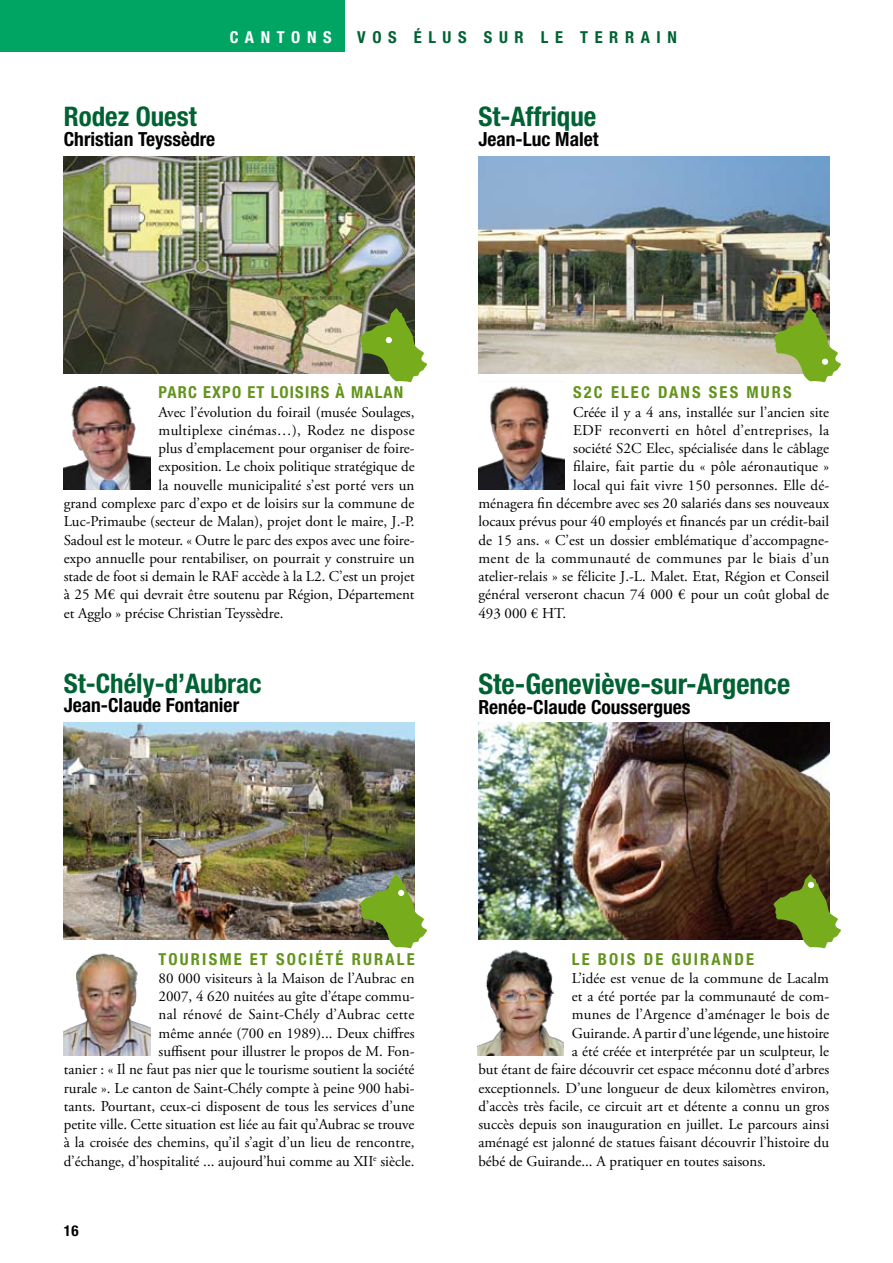
<style>
.page{position:relative;width:893px;height:1263px;background:#fff}
.page>*{position:absolute;margin:0;border:0;box-sizing:border-box;transform-origin:0 0}
.t1{font:700 condensed 28.5px "Helvetica Neue";color:#006233}
.t2{font:700 condensed 27px "Helvetica Neue";color:#006233}
.t3{font:700 condensed 19.5px "Helvetica Neue";color:#000}
.t4{font:700 condensed 16.5px "Helvetica Neue";letter-spacing:.13em;color:#62941c}
.t5{font:700 condensed 16.5px "Helvetica Neue";letter-spacing:.4em;color:#006233}
.t6{font:700 condensed 16.5px "Helvetica Neue";letter-spacing:.4em;color:#fff}
.t7{font:15px/18.3px "Adobe Garamond Pro";color:#000;text-align:right}
.t8{font:15px "Adobe Garamond Pro";letter-spacing:.02em;color:#000}
.t9{font:700 condensed 15px "Helvetica Neue";color:#000}
</style>
<div class="page">
<div style="left:0;top:0;width:344px;height:51px;background:#00a563"></div>
<img style="left:64px;top:386px;width:86px;height:103px">
<img style="left:478px;top:386px;width:87px;height:103px">
<img style="left:477px;top:949px;width:86px;height:107px">
<img style="left:64px;top:953px;width:86px;height:103px">
<img style="left:64px;top:156px;width:351px;height:217px">
<img style="left:64px;top:723px;width:351px;height:217px">
<img style="left:478px;top:156px;width:351px;height:217px">
<img style="left:478px;top:723px;width:351px;height:217px">
<svg style="left:773px;top:308px;width:68px;height:75px"></svg>
<svg style="left:359px;top:308px;width:68px;height:75px"></svg>
<svg style="left:359px;top:874px;width:68px;height:75px"></svg>
<svg style="left:773px;top:874px;width:68px;height:75px"></svg>
<p class="t6" style="left:230px;top:27px;width:103px">CANTONS</p>
<h2 class="t2" style="left:64px;top:100px;width:134px">Rodez Ouest</h2>
<h3 class="t3" style="left:64px;top:127px;width:153px">Christian Teyssèdre</h3>
<p class="t5" style="left:357px;top:27px;width:321px">VOS ÉLUS SUR LE TERRAIN</p>
<h2 class="t2" style="left:478px;top:100px;width:119px">St-Affrique</h2>
<h3 class="t3" style="left:478px;top:127px;width:122px">Jean-Luc Malet</h3>
<p class="t4" style="left:159px;top:382px;width:20px">Parc</p>
<p class="t4" style="left:203px;top:382px;width:96px">expo et loisirs</p>
<p class="t4" style="left:336px;top:382px;width:40px">à Malan</p>
<p class="t7" style="left:159px;top:403px;width:257px">Avec l’évolution du foirail (musée Soulages,</p>
<p class="t8" style="left:159px;top:421px;width:258px">multiplexe cinémas…), Rodez ne dispose</p>
<p class="t7" style="left:159px;top:440px;width:258px">plus d’emplacement pour organiser de foire-</p>
<p class="t7" style="left:159px;top:458px;width:258px">exposition. Le choix politique stratégique de</p>
<p class="t7" style="left:159px;top:476px;width:257px">la nouvelle municipalité s’est porté vers un</p>
<p class="t7" style="left:64px;top:495px;width:352px">grand complexe parc d’expo et de loisirs sur la commune de</p>
<p class="t7" style="left:64px;top:513px;width:352px">Luc-Primaube (secteur de Malan), projet dont le maire, J.-P.</p>
<p class="t7" style="left:64px;top:531px;width:352px">Sadoul est le moteur. « Outre le parc des expos avec une foire-</p>
<p class="t7" style="left:64px;top:549px;width:352px">expo annuelle pour rentabiliser, on pourrait y construire un</p>
<p class="t7" style="left:64px;top:568px;width:352px">stade de foot si demain le RAF accède à la L2. C’est un projet</p>
<p class="t7" style="left:64px;top:586px;width:352px">à 25 M€ qui devrait être soutenu par Région, Département</p>
<p class="t7" style="left:64px;top:604px;width:221px">et Agglo » précise Christian Teyssèdre.</p>
<h2 class="t2" style="left:64px;top:667px;width:199px">St-Chély-d’Aubrac</h2>
<h3 class="t3" style="left:64px;top:694px;width:177px">Jean-Claude Fontanier</h3>
<p class="t4" style="left:573px;top:382px;width:59px">S2C Elec</p>
<p class="t4" style="left:658px;top:382px;width:12px">dans</p>
<p class="t4" style="left:709px;top:382px;width:11px">ses</p>
<p class="t4" style="left:746px;top:382px;width:13px">murs</p>
<p class="t7" style="left:573px;top:403px;width:257px">Créée il y a 4 ans, installée sur l’ancien site</p>
<p class="t8" style="left:573px;top:421px;width:257px">EDF reconverti en hôtel d’entreprises, la</p>
<p class="t7" style="left:573px;top:440px;width:257px">société S2C Elec, spécialisée dans le câblage</p>
<p class="t7" style="left:573px;top:458px;width:257px">filaire, fait partie du « pôle aéronautique »</p>
<p class="t7" style="left:573px;top:476px;width:257px">local qui fait vivre 150 personnes. Elle dé-</p>
<p class="t7" style="left:478px;top:495px;width:352px">ménagera fin décembre avec ses 20 salariés dans ses nouveaux</p>
<p class="t7" style="left:478px;top:513px;width:352px">locaux prévus pour 40 employés et financés par un crédit-bail</p>
<p class="t7" style="left:478px;top:531px;width:352px">de 15 ans. « C’est un dossier emblématique d’accompagne-</p>
<p class="t8" style="left:478px;top:549px;width:352px">ment de la communauté de communes par le biais d’un</p>
<p class="t7" style="left:478px;top:568px;width:352px">atelier-relais » se félicite J.-L. Malet. Etat, Région et Conseil</p>
<p class="t7" style="left:478px;top:586px;width:352px">général verseront chacun 74 000 € pour un coût global de</p>
<p class="t7" style="left:478px;top:604px;width:89px">493 000 € HT.</p>
<h1 class="t1" style="left:478px;top:667px;width:313px">Ste-Geneviève-sur-Argence</h1>
<h3 class="t3" style="left:478px;top:695px;width:214px">Renée-Claude Coussergues</h3>
<p class="t4" style="left:159px;top:949px;width:33px">Tourisme</p>
<p class="t4" style="left:250px;top:949px;width:59px">et société</p>
<p class="t4" style="left:352px;top:949px;width:12px">rurale</p>
<p class="t7" style="left:64px;top:969px;width:352px">80 000 visiteurs à la Maison de l’Aubrac en<br>2007, 4 620 nuitées au gîte d’étape commu-<br>nal rénové de Saint-Chély d’Aubrac cette<br>même année (700 en 1989)... Deux chiffres<br>suffisent pour illustrer le propos de M. Fon-<br>tanier : « Il ne faut pas nier que le tourisme soutient la société rurale ». Le canton de Saint-Chély compte à peine 900 habi&shy;tants. Pourtant, ceux-ci disposent de tous les services d’une petite ville. Cette situation est liée au fait qu’Aubrac se trouve à la croisée des chemins, qu’il s’agit d’un lieu de rencontre, d’échange, d’hospitalité ... aujourd’hui comme au XII<sup>e</sup> siècle.</p>
<p class="t9" style="left:64px;top:1222px;width:16px">16</p>
<p class="t4" style="left:572px;top:949px;width:111px">Le bois de Guirande</p>
<p class="t7" style="left:572px;top:969px;width:259px">L’idée est venue de la commune de Lacalm</p>
<p class="t7" style="left:572px;top:988px;width:259px">et a été portée par la communauté de com-</p>
<p class="t7" style="left:572px;top:1006px;width:259px">munes de l’Argence d’aménager le bois de</p>
<p class="t7" style="left:572px;top:1024px;width:259px">Guirande. A partir d’une légende, une histoire</p>
<p class="t7" style="left:572px;top:1042px;width:259px">a été créée et interprétée par un sculpteur, le</p>
<p class="t7" style="left:478px;top:1061px;width:352px">but étant de faire découvrir cet espace méconnu doté d’arbres</p>
<p class="t7" style="left:478px;top:1079px;width:352px">exceptionnels. D’une longueur de deux kilomètres environ,</p>
<p class="t7" style="left:478px;top:1097px;width:352px">d’accès très facile, ce circuit art et détente a connu un gros</p>
<p class="t7" style="left:478px;top:1116px;width:352px">succès depuis son inauguration en juillet. Le parcours ainsi</p>
<p class="t7" style="left:478px;top:1134px;width:352px">aménagé est jalonné de statues faisant découvrir l’histoire du</p>
<p class="t7" style="left:478px;top:1152px;width:289px">bébé de Guirande... A pratiquer en toutes saisons.</p>
</div>
